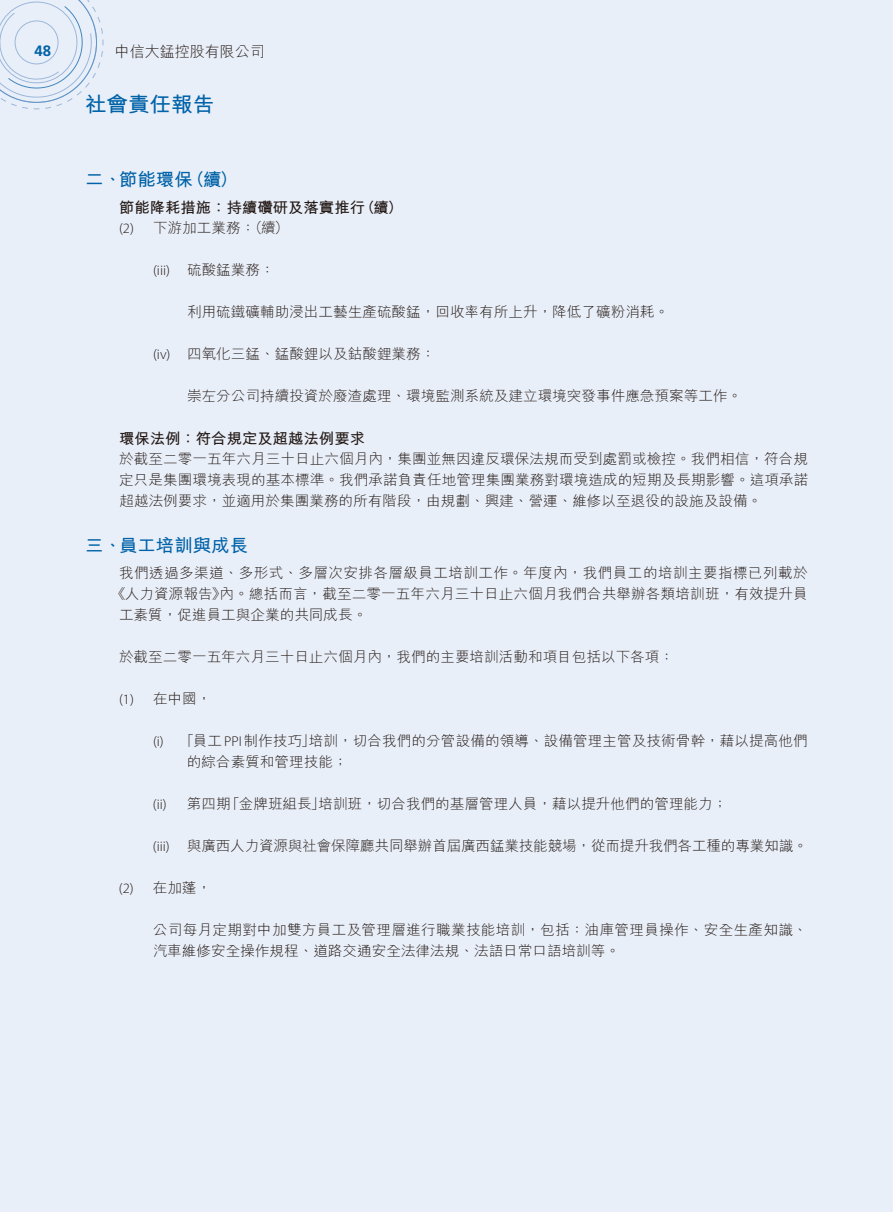
<style>
.page{position:relative;width:893px;height:1212px;background:#e9eff8}
.page>*{position:absolute;margin:0;border:0;box-sizing:border-box;transform-origin:0 0}
.t1{font:700 21px "M Hei HK";color:#0062a8}
.t2{font:700 18px "M Hei HK";color:#0062a8}
.t3{font:700 15px "M Hei HK";color:#231916}
.t4{font:300 15px "M Hei HK";color:#231916}
.t5{font:700 15px "Frutiger LT Std";color:#0062a8}
.t6{font:300 14.25px/21px "M Hei HK";color:#231916;text-align:justify}
.t7{font:300 14.25px/21px "M Hei HK";letter-spacing:.02em;color:#231916}
.t8{font:300 14.25px "M Hei HK";letter-spacing:.03em;color:#231916}
.s1{font-family:"Myriad Pro"}
</style>
<div class="page">
<svg style="left:0;top:0;width:104px;height:110px"></svg>
<p class="t5" style="left:34px;top:42px;width:18px">48</p>
<p class="t4" style="left:115px;top:44px;width:151px">中信大錳控股有限公司</p>
<h1 class="t1" style="left:85px;top:89px;width:131px">社會責任報告</h1>
<p class="t2" style="left:85px;top:166px;width:155px">二、節能環保（續）</p>
<p class="t3" style="left:119px;top:197px;width:285px">節能降耗措施：持續礸研及落實推行（續）</p>
<p class="t6" style="left:119px;top:217px;width:171px"><span class="s1">(2)</span> 下游加工業務：（續）</p>
<p class="t6" style="left:153px;top:259px;width:123px"><span class="s1">(iii)</span> 硫酸錳業務：</p>
<p class="t6" style="left:187px;top:301px;width:484px">利用硫鐵礦輔助浸出工藝生產硫酸錳，回收率有所上升，降低了礦粉消耗。</p>
<p class="t6" style="left:153px;top:343px;width:284px"><span class="s1">(iv)</span> 四氧化三錳、錳酸鋰以及鈷酸鋰業務：</p>
<p class="t6" style="left:187px;top:385px;width:557px">崇左分公司持續投資於廢渣處理、環境監測系統及建立環境突發事件應急預案等工作。</p>
<p class="t3" style="left:119px;top:428px;width:247px">環保法例：符合規定及超越法例要求</p>
<p class="t6" style="left:119px;top:448px;width:691px">於截至二零一五年六月三十日止六個月內，集團並無因違反環保法規而受到處罰或檢控。我們相信，符合規定只是集團環境表現的基本標準。我們承諾負責任地管理集團業務對環境造成的短期及長期影響。這項承諾超越法例要求，並適用於集團業務的所有階段，由規劃、興建、營運、維修以至退役的設施及設備。</p>
<p class="t2" style="left:85px;top:532px;width:165px">三、員工培訓與成長</p>
<p class="t8" style="left:119px;top:565px;width:690px">我們透過多渠道、多形式、多層次安排各層級員工培訓工作。年度內，我們員工的培訓主要指標已列載於</p>
<p class="t6" style="left:112px;top:583px;width:698px">《人力資源報告》內。總括而言，截至二零一五年六月三十日止六個月我們合共舉辦各類培訓班，有效提升員</p>
<p class="t6" style="left:119px;top:604px;width:250px">工素質，促進員工與企業的共同成長。</p>
<p class="t6" style="left:119px;top:646px;width:557px">於截至二零一五年六月三十日止六個月內，我們的主要培訓活動和項目包括以下各項：</p>
<p class="t6" style="left:119px;top:688px;width:94px"><span class="s1">(1)</span> 在中國，</p>
<p class="t6" style="left:187px;top:730px;width:622px;text-indent:-34px"><span class="s1">(i)</span> 「員工<span class="s1">PPI</span>制作技巧」培訓，切合我們的分管設備的領導、設備管理主管及技術骨幹，藉以提高他們的綜合素質和管理技能；</p>
<p class="t6" style="left:153px;top:793px;width:576px"><span class="s1">(ii)</span> 第四期「金牌班組長」培訓班，切合我們的基層管理人員，藉以提升他們的管理能力；</p>
<p class="t6" style="left:153px;top:835px;width:656px"><span class="s1">(iii)</span> 與廣西人力資源與社會保障廳共同舉辦首屆廣西錳業技能競場，從而提升我們各工種的專業知識。</p>
<p class="t6" style="left:119px;top:877px;width:94px"><span class="s1">(2)</span> 在加蓬，</p>
<p class="t7" style="left:153px;top:919px;width:656px">公司每月定期對中加雙方員工及管理層進行職業技能培訓，包括：油庫管理員操作、安全生產知識、汽車維修安全操作規程、道路交通安全法律法規、法語日常口語培訓等。</p>
</div>
